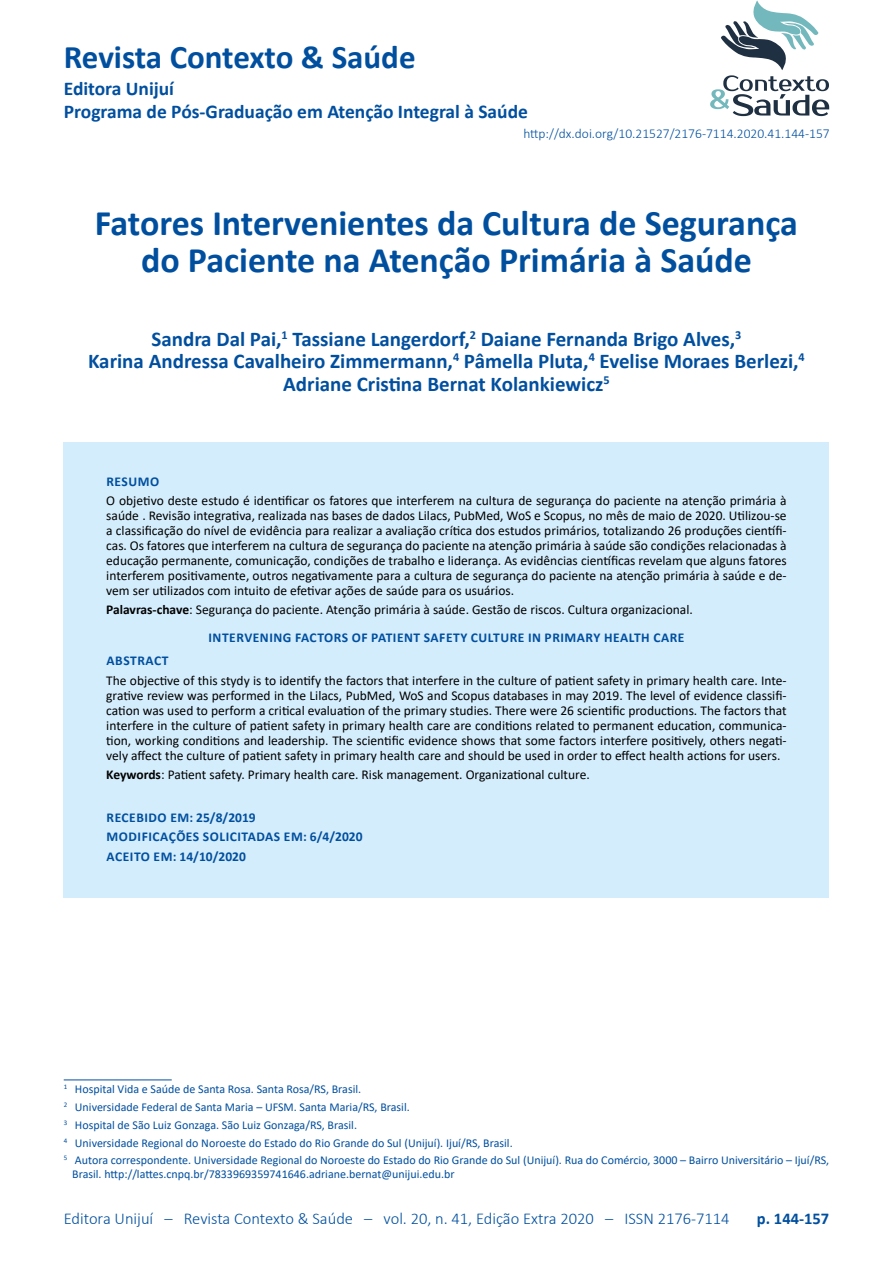
<style>
.page{position:relative;width:893px;height:1263px;background:#fff}
.page>*{position:absolute;margin:0;border:0;box-sizing:border-box;transform-origin:0 0}
.t1{font:700 36px/37.5px "Calibri";color:#004f9f;text-align:center}
.t2{font:700 33px "Calibri";color:#004f9f}
.t3{font:700 21px/22.5px "Calibri";color:#004f9f;text-align:center}
.t4{font:700 19.5px/23.5px "Calibri";color:#004f9f}
.t5{font:300 16.5px "Calibri";color:#004f9f}
.t6{font:700 16.5px "Calibri";color:#004f9f}
.t7{font:13.5px/15px "Calibri";color:#000;text-align:justify}
.t8{font:700 13.5px/19.2px "Calibri";letter-spacing:.04em;color:#004f9f}
.t9{font:300 13.5px "Calibri";color:#004f9f}
.t10{font:12px/17.7px "Calibri";color:#004f9f}
.s1{font-weight:700}
.s2{font-weight:700;color:#004f9f}
</style>
<div class="page">
<svg style="left:710px;top:0;width:119px;height:116px"></svg>
<div style="left:64px;top:442px;width:765px;height:455px;background:#d4edfc"></div>
<hr style="left:64px;top:1079px;width:108px;height:1px;background:#004f9f">
<h2 class="t2" style="left:64px;top:34px;width:353px">Revista Contexto &amp; Saúde</h2>
<h3 class="t4" style="left:64px;top:76px;width:466px">Editora Unijuí<br>Programa de Pós-Graduação em Atenção Integral à Saúde</h3>
<p class="t9" style="left:523px;top:125px;width:308px">http://dx.doi.org/10.21527/2176-7114.2020.41.144-157</p>
<h1 class="t1" style="left:95px;top:204px;width:705px">Fatores Intervenientes da Cultura de Segurança do Paciente na Atenção Primária à Saúde</h1>
<h3 class="t3" style="left:88px;top:327px;width:718px">Sandra Dal Pai,<sup>1</sup> Tassiane Langerdorf,<sup>2</sup> Daiane Fernanda Brigo Alves,<sup>3<br></sup>Karina Andressa Cavalheiro Zimmermann,<sup>4</sup> Pâmella Pluta,<sup>4</sup> Evelise Moraes Berlezi,<sup>4<br></sup>Adriane Cristina Bernat Kolankiewicz<sup>5</sup></h3>
<p class="t8" style="left:107px;top:471px;width:54px">RESUMO</p>
<p class="t7" style="left:106px;top:493px;width:682px">O objetivo deste estudo é identificar os fatores que interferem na cultura de segurança do paciente na atenção primária à saúde . Revisão integrativa, realizada nas bases de dados Lilacs, PubMed, WoS e Scopus, no mês de maio de 2020. Utilizou-se a classificação do nível de evidência para realizar a avaliação crítica dos estudos primários, totalizando 26 produções científi&shy;cas. Os fatores que interferem na cultura de segurança do paciente na atenção primária à saúde são condições relacionadas à educação permanente, comunicação, condições de trabalho e liderança. As evidências científicas revelam que alguns fatores interferem positivamente, outros negativamente para a cultura de segurança do paciente na atenção primária à saúde e de&shy;vem ser utilizados com intuito de efetivar ações de saúde para os usuários.</p>
<p class="t7" style="left:208px;top:595px;width:486px;line-height:27.8px;text-indent:-102px"><span class="s1">Palavras-chave</span>: Segurança do paciente. Atenção primária à saúde. Gestão de riscos. Cultura organizacional.<br><span class="s2">INTERVENING FACTORS OF PATIENT SAFETY CULTURE IN PRIMARY HEALTH CARE</span></p>
<p class="t8" style="left:107px;top:651px;width:63px">ABSTRACT</p>
<p class="t7" style="left:106px;top:672px;width:682px">The objective of this stydy is to identify the factors that interfere in the culture of patient safety in primary health care. Inte&shy;grative review was performed in the Lilacs, PubMed, WoS and Scopus databases in may 2019. The level of evidence classifi&shy;cation was used to perform a critical evaluation of the primary studies. There were 26 scientific productions. The factors that interfere in the culture of patient safety in primary health care are conditions related to permanent education, communica&shy;tion, working conditions and leadership. The scientific evidence shows that some factors interfere positively, others negati&shy;vely affect the culture of patient safety in primary health care and should be used in order to effect health actions for users.</p>
<p class="t7" style="left:106px;top:767px;width:485px"><span class="s1">Keywords</span>: Patient safety. Primary health care. Risk management. Organizational culture.</p>
<p class="t8" style="left:107px;top:808px;width:257px">RECEBIDO EM: 25/8/2019<br>MODIFICAÇÕES SOLICITADAS EM: 6/4/2020<br>ACEITO EM: 14/10/2020</p>
<p class="t10" style="left:64px;top:1080px;width:767px"><sup>1</sup> Hospital Vida e Saúde de Santa Rosa. Santa Rosa/RS, Brasil.<br><sup>2</sup> Universidade Federal de Santa Maria – UFSM. Santa Maria/RS, Brasil.<br><sup>3</sup> Hospital de São Luiz Gonzaga. São Luiz Gonzaga/RS, Brasil.<br><sup>4</sup> Universidade Regional do Noroeste do Estado do Rio Grande do Sul (Unijuí). Ijuí/RS, Brasil.<br><sup>5</sup> Autora correspondente. Universidade Regional do Noroeste do Estado do Rio Grande do Sul (Unijuí). Rua do Comércio, 3000 – Bairro Universitário – Ijuí/RS,</p>
<p class="t10" style="left:72px;top:1165px;width:384px">Brasil. http://lattes.cnpq.br/7833969359741646.adriane.bernat@unijui.edu.br</p>
<p class="t5" style="left:64px;top:1208px;width:667px">Editora Unijuí – Revista Contexto &amp; Saúde – vol. 20, n. 41, Edição Extra 2020 – ISSN 2176-7114</p>
<p class="t6" style="left:757px;top:1207px;width:74px">p. 144-157</p>
</div>
